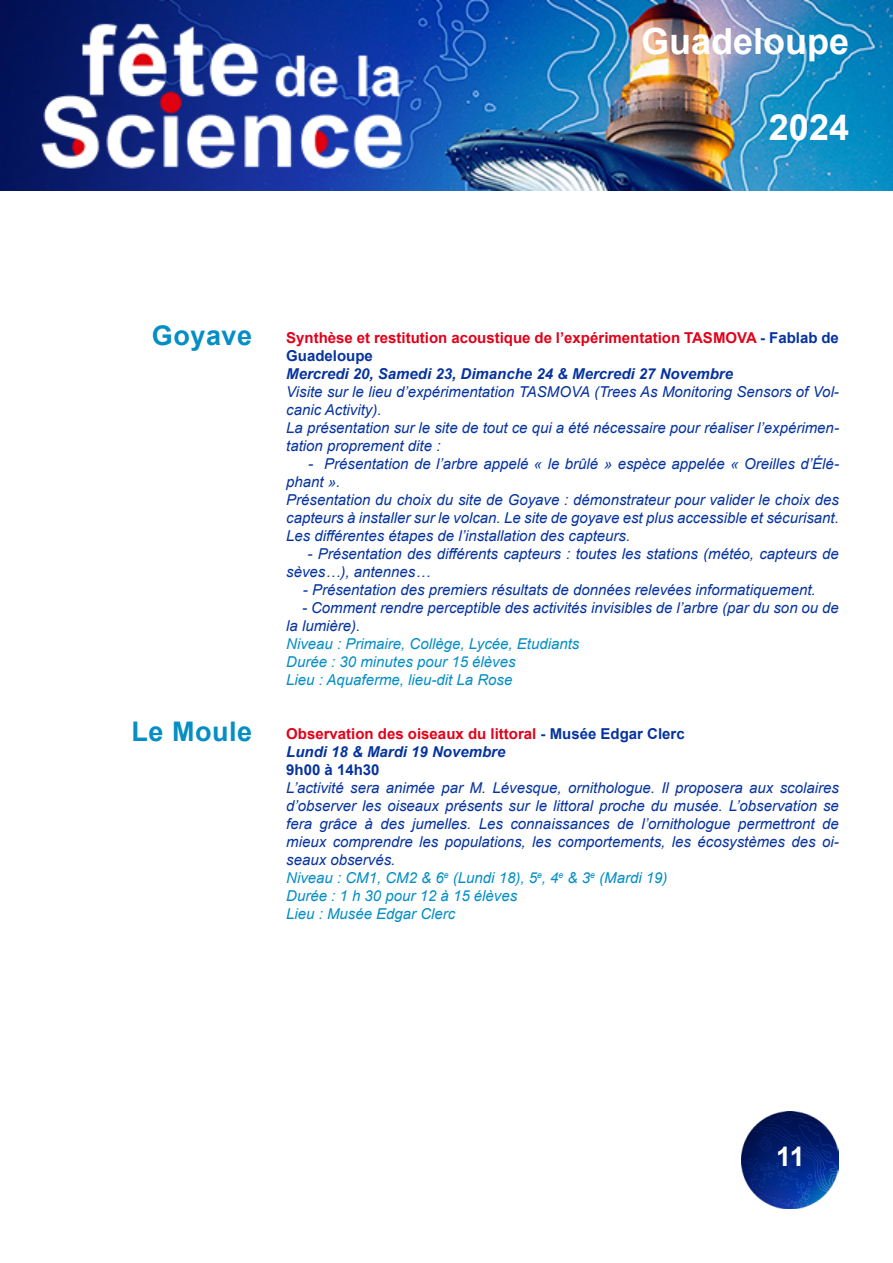
<style>
.page{position:relative;width:893px;height:1263px;background:#fff}
.page>*{position:absolute;margin:0;border:0;box-sizing:border-box;transform-origin:0 0}
.t1{font:700 36px "Arial";color:#fff}
.t2{font:700 27px "Arial";letter-spacing:.02em;color:#048ec4}
.t3{font:700 27px "Arial";color:#fff}
.t4{font:italic 15px/18px "Arial";color:#06339f}
.t5{font:700 15px/18px "Arial";color:#e2001a}
.t6{font:italic 15px/18px "Arial";color:#048ec4}
.t7{font:italic 700 15px "Arial";color:#06339f}
.t8{font:700 15px "Arial";color:#06339f}
.s1{color:#06339f}
.s2{font-style:italic;color:#06339f}
.s3{color:#048ec4}
</style>
<div class="page">
<img style="left:0;top:0;width:893px;height:190px">
<img style="left:741px;top:1111px;width:98px;height:98px">
<h1 class="t1" style="left:641px;top:16px;width:210px">Guadeloupe</h1>
<h1 class="t1" style="left:769px;top:102px;width:82px">2024</h1>
<h2 class="t2" style="left:152px;top:317px;width:102px">Goyave</h2>
<h2 class="t2" style="left:131px;top:713px;width:122px">Le Moule</h2>
<p class="t5" style="left:286px;top:328px;width:554px">Synthèse et restitution acoustique de l’expérimentation TASMOVA <span class="s1">- Fablab de<br>Guadeloupe</span></p>
<p class="t7" style="left:286px;top:363px;width:448px">Mercredi 20, Samedi 23, Dimanche 24 &amp; Mercredi 27 Novembre</p>
<p class="t4" style="left:286px;top:383px;width:554px">Visite sur le lieu d’expérimentation TASMOVA (Trees As Monitoring Sensors of Vol&shy;canic Activity).<br>La présentation sur le site de tout ce qui a été nécessaire pour réaliser l’expérimen&shy;tation proprement dite :</p>
<p class="t4" style="left:286px;top:455px;width:554px;text-indent:22px">- Présentation de l’arbre appelé « le brûlé » espèce appelée « Oreilles d’Élé&shy;phant ».<br>Présentation du choix du site de Goyave : démonstrateur pour valider le choix des capteurs à installer sur le volcan. Le site de goyave est plus accessible et sécurisant.<br>Les différentes étapes de l’installation des capteurs.</p>
<p class="t4" style="left:286px;top:545px;width:554px;text-indent:21px">- Présentation des différents capteurs : toutes les stations (météo, capteurs de sèves…), antennes…</p>
<p class="t4" style="left:303px;top:581px;width:514px">- Présentation des premiers résultats de données relevées informatiquement.</p>
<p class="t4" style="left:286px;top:599px;width:554px;text-indent:16px">- Comment rendre perceptible des activités invisibles de l’arbre (par du son ou de la lumière).</p>
<p class="t6" style="left:286px;top:635px;width:295px">Niveau : Primaire, Collège, Lycée, Etudiants<br>Durée : 30 minutes pour 15 élèves<br>Lieu : Aquaferme, lieu-dit La Rose</p>
<p class="t5" style="left:286px;top:724px;width:400px">Observation des oiseaux du littoral <span class="s1">- Musée Edgar Clerc<br></span><span class="s2">Lundi 18 &amp; Mardi 19 Novembre</span></p>
<p class="t8" style="left:286px;top:759px;width:95px">9h00 à 14h30</p>
<p class="t4" style="left:286px;top:779px;width:554px">L’activité sera animée par M. Lévesque, ornithologue. Il proposera aux scolaires d’observer les oiseaux présents sur le littoral proche du musée. L’observation se fera grâce à des jumelles. Les connaissances de l’ornithologue permettront de mieux comprendre les populations, les comportements, les écosystèmes des oi&shy;seaux observés.<br><span class="s3">Niveau : CM1, CM2 &amp; 6</span><sup>e</sup> <span class="s3">(Lundi 18), 5</span><sup>e</sup><span class="s3">, 4</span><sup>e</sup> <span class="s3">&amp; 3</span><sup>e</sup> <span class="s3">(Mardi 19)<br>Durée : 1 h 30 pour 12 à 15 élèves<br>Lieu : Musée Edgar Clerc</span></p>
<h2 class="t3" style="left:776px;top:1138px;width:30px">11</h2>
</div>
